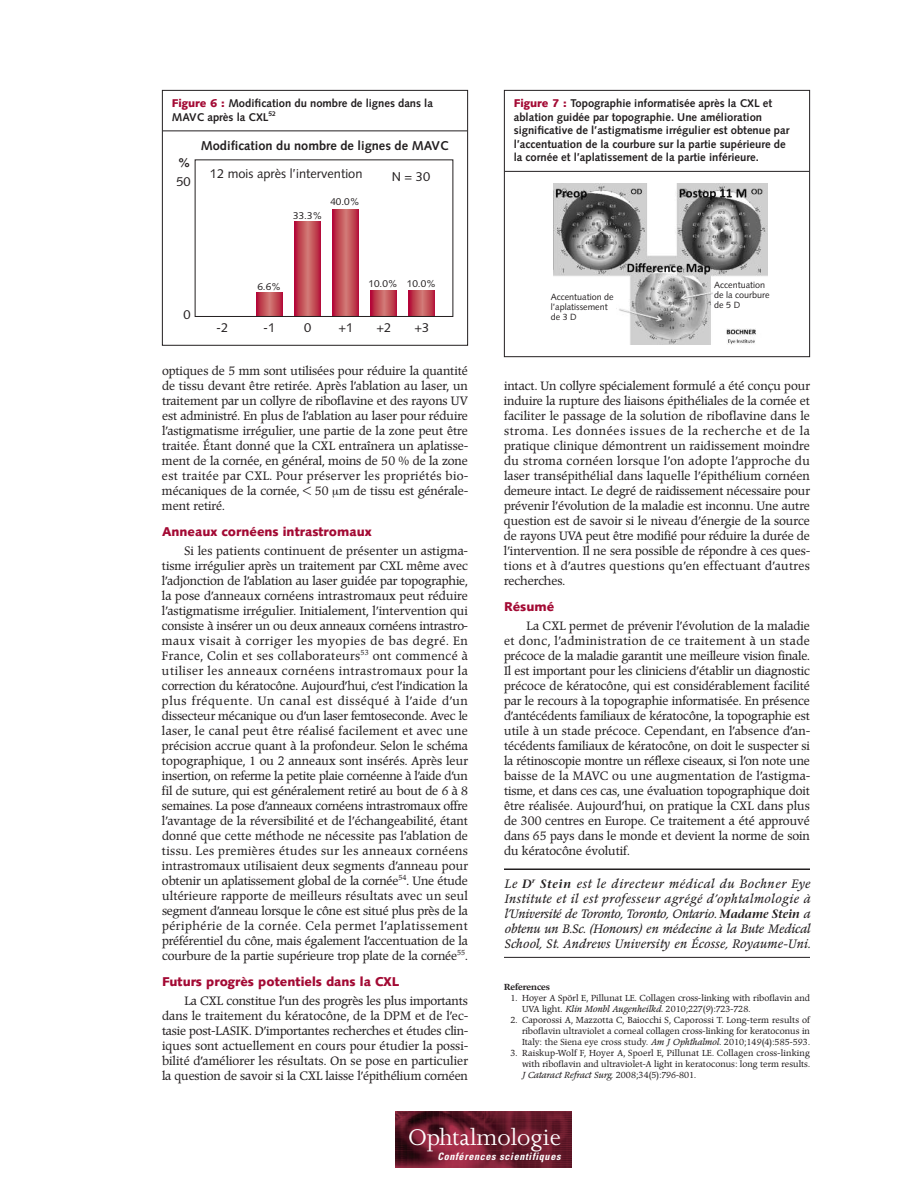
<style>
.page{position:relative;width:918px;height:1188px;background:#fff}
.page>*{position:absolute;margin:0;border:0;box-sizing:border-box;transform-origin:0 0}
.t1{font:26.1px "Joanna";color:#fff}
.t2{font:12.9px "Syntax";color:#231f20}
.t3{font:700 12.9px "Syntax";color:#231f20}
.t4{font:900 12.75px "Syntax";color:#a30a34}
.t5{font:12px/15px "Poppl Pontifex BE";letter-spacing:-.005em;color:#231f20;text-align:justify}
.t6{font:italic 12px/15px "Poppl Pontifex BE";letter-spacing:.02em;color:#231f20;text-align:justify}
.t7{font:700 11.25px/13.5px "Syntax";color:#231f20}
.t8{font:italic 700 condensed 10.2px "Univers";letter-spacing:.06em;color:#fff}
.t9{font:10.05px "Syntax";color:#231f20}
.t10{font:9px/9.6px "Syntax";color:#231f20}
.t11{font:8.7px/10.9px "Poppl Pontifex BE";color:#231f20;text-align:justify}
.t12{font:500 8.7px "Poppl Pontifex BE";color:#231f20}
.t13{font:7.2px "Poppl Pontifex BE";color:#231f20}
.t14{font:italic 600 7.2px "Stone Serif";color:#231f20}
.t15{font:700 6.75px "Syntax";color:#231f20}
.s1{font-weight:900;color:#a30a34}
.s2{font-family:"Stone Serif";font-weight:600}
.s3{font-style:italic}
</style>
<div class="page">
<img style="left:395px;top:1112px;width:177px;height:56px">
<hr style="left:504px;top:868px;width:306px;height:2px;background:#231f20">
<hr style="left:504px;top:957px;width:306px;height:1px;background:#231f20">
<div style="left:162px;top:90px;width:306px;height:256px;border:1px solid #231f20"></div>
<hr style="left:163px;top:130px;width:304px;height:1px;background:#231f20">
<div style="left:504px;top:90px;width:306px;height:267px;border:1px solid #231f20"></div>
<hr style="left:505px;top:171px;width:304px;height:1px;background:#231f20">
<img style="left:553px;top:183px;width:214px;height:161px">
<svg style="left:256px;top:293px;width:26px;height:22px"></svg>
<svg style="left:294px;top:222px;width:26px;height:93px"></svg>
<svg style="left:333px;top:209px;width:25px;height:106px"></svg>
<svg style="left:371px;top:290px;width:26px;height:25px"></svg>
<svg style="left:409px;top:290px;width:26px;height:25px"></svg>
<div style="left:195px;top:160px;width:258px;height:157px;border:1px solid #231f20"></div>
<div style="left:551px;top:294px;width:65px;height:40px;background:#fff"></div>
<div style="left:714px;top:282px;width:67px;height:46px;background:#fff"></div>
<p class="t7" style="left:172px;top:98px;width:263px"><span class="s1">Figure 6 :</span> Modification du nombre de lignes dans la<br>MAVC après la CXL</p>
<p class="t7" style="left:514px;top:98px;width:277px"><span class="s1">Figure 7 :</span> Topographie informatisée après la CXL et ablation guidée par topographie. Une amélioration significative de l’astigmatisme irrégulier est obtenue par l’accentuation de la courbure sur la partie supérieure de</p>
<p class="t15" style="left:269px;top:111px;width:9px">52</p>
<p class="t3" style="left:201px;top:140px;width:250px">Modification du nombre de lignes de MAVC</p>
<p class="t3" style="left:178px;top:157px;width:14px">%</p>
<p class="t7" style="left:514px;top:152px;width:247px">la cornée et l’aplatissement de la partie inférieure.</p>
<p class="t2" style="left:176px;top:176px;width:16px">50</p>
<p class="t2" style="left:210px;top:169px;width:154px">12 mois après l’intervention</p>
<p class="t2" style="left:392px;top:171px;width:40px">N=30</p>
<p class="t9" style="left:293px;top:211px;width:31px">33.3%</p>
<p class="t9" style="left:330px;top:198px;width:31px">40.0%</p>
<p class="t2" style="left:184px;top:309px;width:9px">0</p>
<p class="t9" style="left:257px;top:282px;width:25px">6.6%</p>
<p class="t9" style="left:369px;top:279px;width:69px">10.0% 10.0%</p>
<p class="t2" style="left:216px;top:322px;width:14px">-2</p>
<p class="t2" style="left:263px;top:322px;width:14px">-1</p>
<p class="t2" style="left:304px;top:322px;width:9px">0</p>
<p class="t2" style="left:338px;top:322px;width:16px">+1</p>
<p class="t2" style="left:377px;top:322px;width:16px">+2</p>
<p class="t2" style="left:414px;top:322px;width:16px">+3</p>
<p class="t5" style="left:162px;top:365px;width:308px">optiques de 5 mm sont utilisées pour réduire la quantité de tissu devant être retirée. Après l’ablation au laser, un traitement par un collyre de riboflavine et des rayons UV est administré. En plus de l’ablation au laser pour réduire l’astigmatisme irrégulier, une partie de la zone peut être traitée. Étant donné que la CXL entraînera un aplatisse&shy;ment de la cornée, en général, moins de 50 % de la zone est traitée par CXL. Pour préserver les propriétés bio&shy;mécaniques de la cornée, &lt; 50 m de tissu est générale&shy;ment retiré.</p>
<p class="t4" style="left:162px;top:526px;width:211px">Anneaux cornéens intrastromaux</p>
<p class="t5" style="left:162px;top:545px;width:308px;text-indent:23px">Si les patients continuent de présenter un astigma&shy;tisme irrégulier après un traitement par CXL même avec l’adjonction de l’ablation au laser guidée par topographie, la pose d’anneaux cornéens intrastromaux peut réduire l’astigmatisme irrégulier. Initialement, l’intervention qui consiste à insérer un ou deux anneaux cornéens intrastro&shy;maux visait à corriger les myopies de bas degré. En France, Colin et ses collaborateurs</p>
<p class="t13" style="left:361px;top:649px;width:10px">53</p>
<p class="t5" style="left:162px;top:650px;width:308px;text-indent:211px">ont commencé à utiliser les anneaux cornéens intrastromaux pour la correction du kératocône. Aujourd’hui, c’est l’indication la plus fréquente. Un canal est disséqué à l’aide d’un dissecteur mécanique ou d’un laser femtoseconde. Avec le laser, le canal peut être réalisé facilement et avec une précision accrue quant à la profondeur. Selon le schéma topographique, 1 ou 2 anneaux sont insérés. Après leur insertion, on referme la petite plaie cornéenne à l’aide d’un fil de suture, qui est généralement retiré au bout de 6 à 8 semaines. La pose d’anneaux cornéens intrastromaux offre l’avantage de la réversibilité et de l’échangeabilité, étant donné que cette méthode ne nécessite pas l’ablation de tissu. Les premières études sur les anneaux cornéens intrastromaux utilisaient deux segments d’anneau pour obtenir un aplatissement global de la cornée</p>
<p class="t13" style="left:399px;top:874px;width:10px">54</p>
<p class="t5" style="left:162px;top:875px;width:308px;text-indent:245px">. Une étude ultérieure rapporte de meilleurs résultats avec un seul segment d’anneau lorsque le cône est situé plus près de la périphérie de la cornée. Cela permet l’aplatissement préférentiel du cône, mais également l’accentuation de la courbure de la partie supérieure trop plate de la cornée</p>
<p class="t13" style="left:457px;top:949px;width:10px">55</p>
<p class="t5" style="left:465px;top:950px;width:4px">.</p>
<p class="t4" style="left:162px;top:976px;width:239px">Futurs progrès potentiels dans la CXL</p>
<p class="t5" style="left:162px;top:995px;width:308px;text-indent:22px">La CXL constitue l’un des progrès les plus importants dans le traitement du kératocône, de la DPM et de l’ec&shy;tasie post-LASIK. D’importantes recherches et études clin&shy;iques sont actuellement en cours pour étudier la possi&shy;bilité d’améliorer les résultats. On se pose en particulier la question de savoir si la CXL laisse l’épithélium cornéen</p>
<p class="t10" style="left:551px;top:293px;width:64px">Accentuation de l’aplatissement de3D</p>
<p class="t10" style="left:714px;top:281px;width:57px">Accentuation de la courbure de5D</p>
<p class="t5" style="left:504px;top:380px;width:308px">intact. Un collyre spécialement formulé a été conçu pour induire la rupture des liaisons épithéliales de la cornée et faciliter le passage de la solution de riboflavine dans le stroma. Les données issues de la recherche et de la pratique clinique démontrent un raidissement moindre du stroma cornéen lorsque l’on adopte l’approche du laser transépithélial dans laquelle l’épithélium cornéen demeure intact. Le degré de raidissement nécessaire pour prévenir l’évolution de la maladie est inconnu. Une autre question est de savoir si le niveau d’énergie de la source de rayons UVA peut être modifié pour réduire la durée de l’intervention. Il ne sera possible de répondre à ces ques&shy;tions et à d’autres questions qu’en effectuant d’autres recherches.</p>
<p class="t4" style="left:504px;top:601px;width:52px">Résumé</p>
<p class="t5" style="left:504px;top:620px;width:308px;text-indent:22px">La CXL permet de prévenir l’évolution de la maladie et donc, l’administration de ce traitement à un stade précoce de la maladie garantit une meilleure vision finale.<br>Il est important pour les cliniciens d’établir un diagnostic précoce de kératocône, qui est considérablement facilité par le recours à la topographie informatisée. En présence d’antécédents familiaux de kératocône, la topographie est utile à un stade précoce. Cependant, en l’absence d’an&shy;técédents familiaux de kératocône, on doit le suspecter si la rétinoscopie montre un réflexe ciseaux, si l’on note une baisse de la MAVC ou une augmentation de l’astigma&shy;tisme, et dans ces cas, une évaluation topographique doit être réalisée. Aujourd’hui, on pratique la CXL dans plus de 300 centres en Europe. Ce traitement a été approuvé dans 65 pays dans le monde et devient la norme de soin du kératocône évolutif.</p>
<p class="t6" style="left:504px;top:877px;width:29px">Le <span class="s2">D</span></p>
<p class="t14" style="left:532px;top:877px;width:5px">r</p>
<p class="t6" style="left:504px;top:877px;width:308px;text-indent:36px"><span class="s2">Stein</span> est le directeur médical du Bochner Eye Institute et il est professeur agrégé d’ophtalmologie à l’Université de Toronto, Toronto, Ontario. <span class="s2">Madame Stein</span> a obtenu un B.Sc. (Honours) en médecine à la Bute Medical School, St. Andrews University en Écosse, Royaume-Uni.</p>
<p class="t12" style="left:504px;top:984px;width:47px">References</p>
<p class="t11" style="left:522px;top:994px;width:289px;text-indent:-11px">1. Hoyer A Spörl E, Pillunat LE. Collagen cross-linking with riboflavin and<br>UVA light. <span class="s3">Klin Monbl Augenheilkd</span>. 2010;227(9):723-728.</p>
<p class="t11" style="left:522px;top:1016px;width:290px;text-indent:-11px">2. Caporossi A, Mazzotta C, Baiocchi S, Caporossi T. Long-term results of riboflavin ultraviolet a corneal collagen cross-linking for keratoconus in Italy: the Siena eye cross study. <span class="s3">Am J Ophthalmol.</span> 2010;149(4):585-593.</p>
<p class="t11" style="left:522px;top:1049px;width:290px;text-indent:-11px">3. Raiskup-Wolf F, Hoyer A, Spoerl E, Pillunat LE. Collagen cross-linking with riboflavin and ultraviolet-A light in keratoconus: long term results.<br><span class="s3">J Cataract Refract Surg</span>. 2008;34(5):796-801.</p>
<h1 class="t1" style="left:408px;top:1127px;width:154px">Ophtalmologie</h1>
<p class="t8" style="left:437px;top:1153px;width:125px">Conférences scientifiques</p>
</div>
